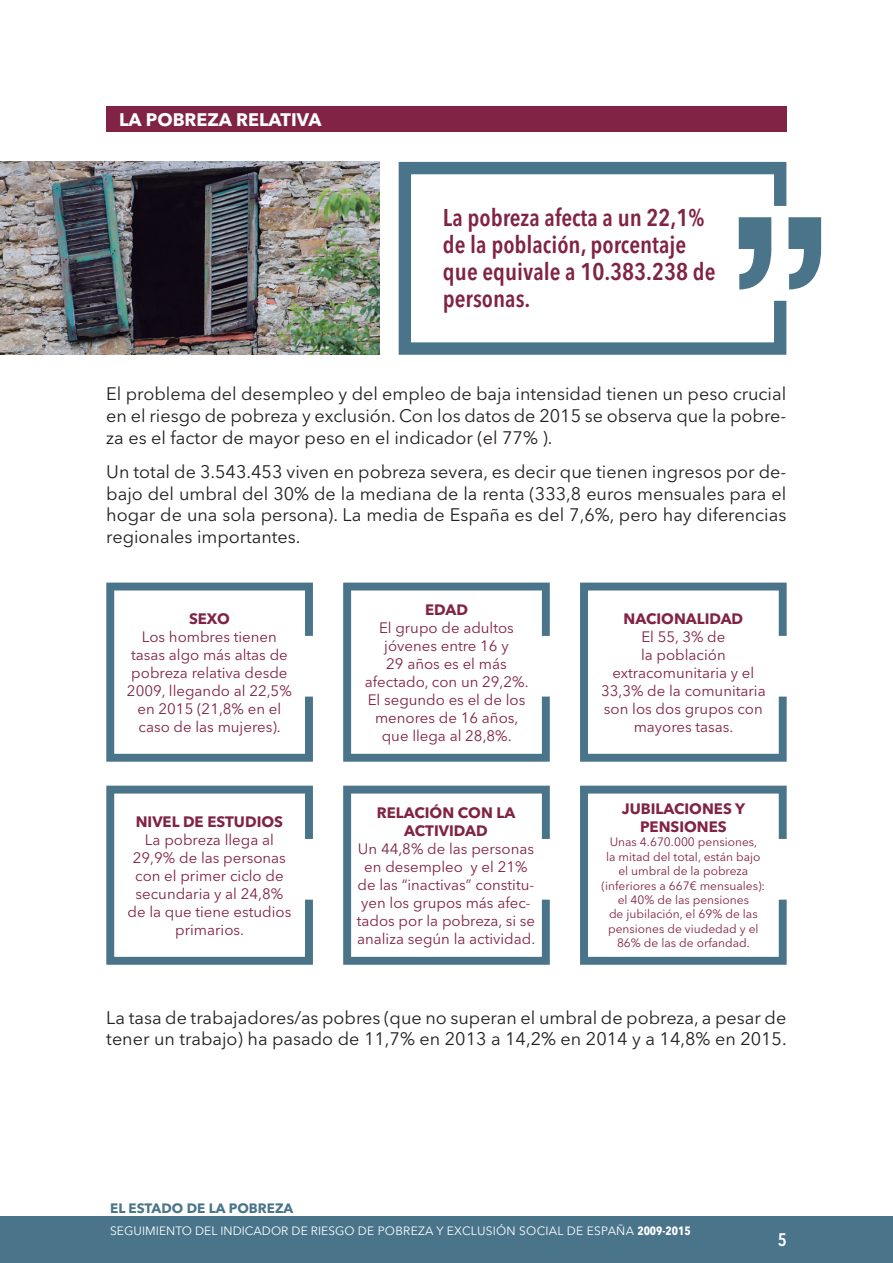
<style>
.page{position:relative;width:893px;height:1263px;background:#fff}
.page>*{position:absolute;margin:0;border:0;box-sizing:border-box;transform-origin:0 0}
.t1{font:600 condensed 24px/27px "Avenir Next LT Pro";color:#812345}
.t2{font:18px/21.6px "Avenir Next LT Pro";color:#231f20;text-align:justify}
.t3{font:700 18px "Avenir Next LT Pro";color:#fff}
.t4{font:600 condensed 18px "Avenir Next LT Pro";color:#fff}
.t5{font:15px/18px "Avenir Next LT Pro";color:#812345;text-align:center}
.t6{font:700 15px/18px "Avenir Next LT Pro";color:#812345;text-align:center}
.t7{font:700 13.5px "Avenir Next LT Pro";color:#49748a}
.t8{font:12px/14.4px "Avenir Next LT Pro";color:#812345;text-align:center}
.t9{font:12px "Avenir Next LT Pro";letter-spacing:.005em;color:#fff}
.s1{font-weight:700;font-stretch:condensed}
</style>
<div class="page">
<div style="left:0;top:1217px;width:893px;height:46px;background:#49748a"></div>
<svg style="left:106px;top:583px;width:207px;height:179px"></svg>
<svg style="left:580px;top:583px;width:207px;height:179px"></svg>
<svg style="left:343px;top:583px;width:207px;height:179px"></svg>
<svg style="left:106px;top:786px;width:207px;height:179px"></svg>
<svg style="left:580px;top:786px;width:207px;height:179px"></svg>
<svg style="left:343px;top:786px;width:207px;height:179px"></svg>
<div style="left:106px;top:106px;width:681px;height:26px;background:#812345"></div>
<svg style="left:788px;top:217px;width:33px;height:72px"></svg>
<svg style="left:399px;top:162px;width:387px;height:193px"></svg>
<img style="left:0;top:162px;width:379px;height:193px">
<p class="t3" style="left:119px;top:108px;width:204px">LA POBREZA RELATIVA</p>
<h1 class="t1" style="left:443px;top:204px;width:274px">La pobreza afecta a un 22,1% de la población, porcentaje que equivale a 10.383.238 de personas.</h1>
<p class="t2" style="left:106px;top:383px;width:681px">El problema del desempleo y del empleo de baja intensidad tienen un peso crucial en el riesgo de pobreza y exclusión. Con los datos de 2015 se observa que la pobre&shy;za es el factor de mayor peso en el indicador (el 77% ).</p>
<p class="t2" style="left:106px;top:461px;width:681px">Un total de 3.543.453 viven en pobreza severa, es decir que tienen ingresos por de&shy;bajo del umbral del 30% de la mediana de la renta (333,8 euros mensuales para el hogar de una sola persona). La media de España es del 7,6%, pero hay diferencias regionales importantes.</p>
<p class="t6" style="left:189px;top:609px;width:42px">SEXO</p>
<p class="t5" style="left:127px;top:627px;width:166px">Los hombres tienen tasas algo más altas de pobreza relativa desde<br>2009, llegando al 22,5% en 2015 (21,8% en el caso de las mujeres).</p>
<p class="t6" style="left:136px;top:812px;width:149px">NIVEL DE ESTUDIOS</p>
<p class="t5" style="left:127px;top:830px;width:165px">La pobreza llega al<br>29,9% de las personas con el primer ciclo de secundaria y al 24,8% de la que tiene estudios primarios.</p>
<p class="t6" style="left:425px;top:600px;width:44px">EDAD</p>
<p class="t5" style="left:365px;top:618px;width:165px">El grupo de adultos jóvenes entre 16 y<br>29 años es el más afectado, con un 29,2%.<br>El segundo es el de los menores de 16 años, que llega al 28,8%.</p>
<p class="t6" style="left:377px;top:803px;width:140px">RELACIÓN CON LA<br>ACTIVIDAD</p>
<p class="t5" style="left:357px;top:839px;width:180px">Un 44,8% de las personas en desempleo y el 21% de las “inactivas” constitu&shy;yen los grupos más afec&shy;tados por la pobreza, si se analiza según la actividad.</p>
<p class="t6" style="left:623px;top:609px;width:121px">NACIONALIDAD</p>
<p class="t5" style="left:601px;top:627px;width:166px">El 55, 3% de<br>la población extracomunitaria y el<br>33,3% de la comunitaria son los dos grupos con mayores tasas.</p>
<p class="t6" style="left:622px;top:800px;width:125px">JUBILACIONES Y<br>PENSIONES</p>
<p class="t8" style="left:601px;top:835px;width:165px">Unas 4.670.000 pensiones,<br>la mitad del total, están bajo el umbral de la pobreza (inferiores a 667€ mensuales): el 40% de las pensiones<br>de jubilación, el 69% de las pensiones de viudedad y el<br>86% de las de orfandad.</p>
<p class="t2" style="left:106px;top:1007px;width:682px">La tasa de trabajadores/as pobres (que no superan el umbral de pobreza, a pesar de tener un trabajo) ha pasado de 11,7% en 2013 a 14,2% en 2014 y a 14,8% en 2015.</p>
<p class="t7" style="left:110px;top:1200px;width:185px">EL ESTADO DE LA POBREZA</p>
<p class="t9" style="left:110px;top:1224px;width:582px">SEGUIMIENTO DEL INDICADOR DE RIESGO DE POBREZA Y EXCLUSIÓN SOCIAL DE ESPAÑA <span class="s1">2009-2015</span></p>
<p class="t4" style="left:778px;top:1229px;width:10px">5</p>
</div>
